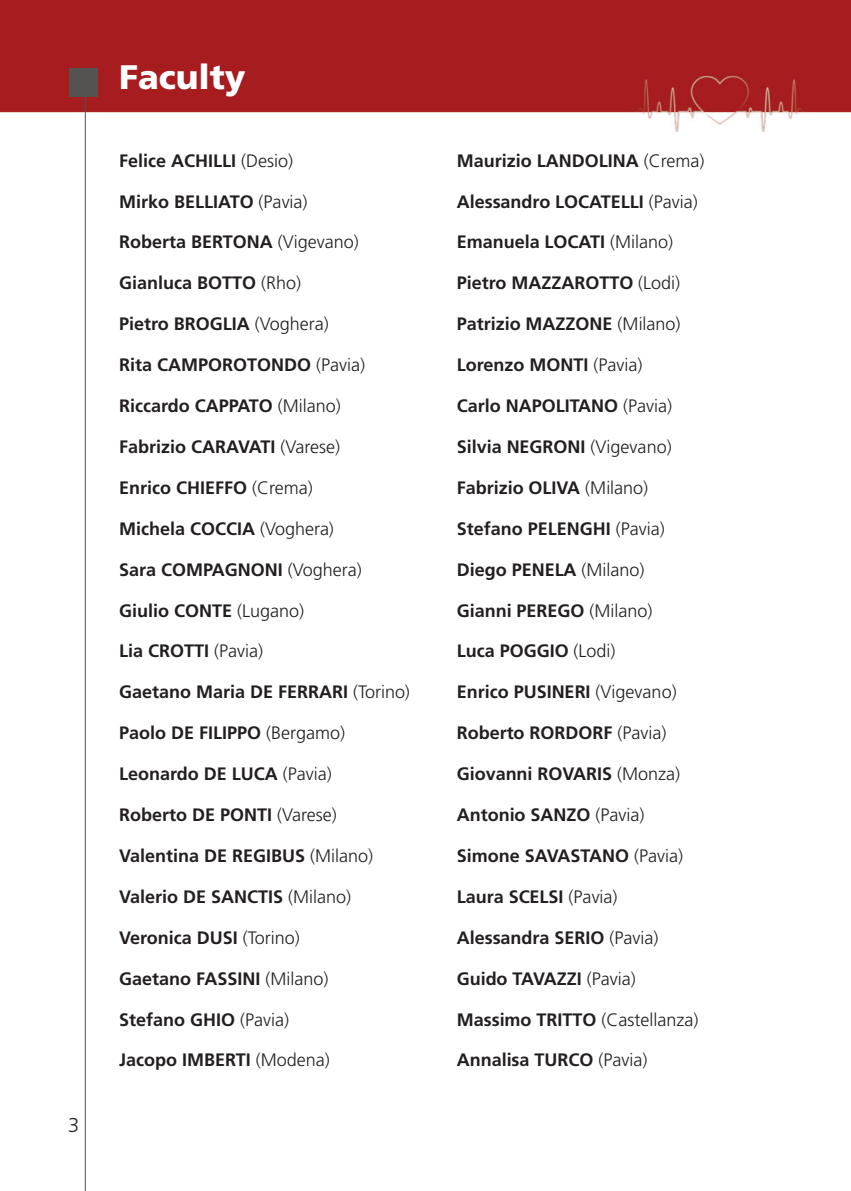
<style>
.page{position:relative;width:851px;height:1191px;background:#fff}
.page>*{position:absolute;margin:0;border:0;box-sizing:border-box;transform-origin:0 0}
.t1{font:900 34px "Frutiger";color:#fff}
.t2{font:300 20px "Frutiger";color:#231f20}
.t3{font:700 18px "Frutiger";color:#231f20}
.s1{font-weight:300}
</style>
<div class="page">
<img style="left:0;top:0;width:850px;height:1191px">
<hr style="left:85px;top:68px;width:1px;height:1123px;background:#555252">
<div style="left:69px;top:68px;width:29px;height:28px;background:#555252"></div>
<p class="t2" style="left:68px;top:1117px;width:13px">3</p>
<h1 class="t1" style="left:119px;top:64px;width:128px">Faculty</h1>
<p class="t3" style="left:119px;top:153px;width:175px">Felice ACHILLI <span class="s1">(Desio)</span></p>
<p class="t3" style="left:119px;top:194px;width:190px">Mirko BELLIATO <span class="s1">(Pavia)</span></p>
<p class="t3" style="left:119px;top:235px;width:241px">Roberta BERTONA <span class="s1">(Vigevano)</span></p>
<p class="t3" style="left:119px;top:276px;width:183px">Gianluca BOTTO <span class="s1">(Rho)</span></p>
<p class="t3" style="left:119px;top:317px;width:211px">Pietro BROGLIA <span class="s1">(Voghera)</span></p>
<p class="t3" style="left:119px;top:358px;width:247px">Rita CAMPOROTONDO <span class="s1">(Pavia)</span></p>
<p class="t3" style="left:119px;top:398px;width:223px">Riccardo CAPPATO <span class="s1">(Milano)</span></p>
<p class="t3" style="left:119px;top:439px;width:222px">Fabrizio CARAVATI <span class="s1">(Varese)</span></p>
<p class="t3" style="left:119px;top:480px;width:195px">Enrico CHIEFFO <span class="s1">(Crema)</span></p>
<p class="t3" style="left:119px;top:521px;width:216px">Michela COCCIA <span class="s1">(Voghera)</span></p>
<p class="t3" style="left:119px;top:562px;width:244px">Sara COMPAGNONI <span class="s1">(Voghera)</span></p>
<p class="t3" style="left:119px;top:603px;width:186px">Giulio CONTE <span class="s1">(Lugano)</span></p>
<p class="t3" style="left:119px;top:644px;width:145px">Lia CROTTI <span class="s1">(Pavia)</span></p>
<p class="t3" style="left:119px;top:685px;width:292px">Gaetano Maria DE FERRARI <span class="s1">(Torino)</span></p>
<p class="t3" style="left:119px;top:725px;width:227px">Paolo DE FILIPPO <span class="s1">(Bergamo)</span></p>
<p class="t3" style="left:119px;top:766px;width:214px">Leonardo DE LUCA <span class="s1">(Pavia)</span></p>
<p class="t3" style="left:119px;top:807px;width:219px">Roberto DE PONTI <span class="s1">(Varese)</span></p>
<p class="t3" style="left:119px;top:848px;width:255px">Valentina DE REGIBUS <span class="s1">(Milano)</span></p>
<p class="t3" style="left:119px;top:889px;width:233px">Valerio DE SANCTIS <span class="s1">(Milano)</span></p>
<p class="t3" style="left:119px;top:930px;width:182px">Veronica DUSI <span class="s1">(Torino)</span></p>
<p class="t3" style="left:119px;top:971px;width:211px">Gaetano FASSINI <span class="s1">(Milano)</span></p>
<p class="t3" style="left:119px;top:1012px;width:171px">Stefano GHIO <span class="s1">(Pavia)</span></p>
<p class="t3" style="left:119px;top:1053px;width:212px">Jacopo IMBERTI <span class="s1">(Modena)</span></p>
<p class="t3" style="left:456px;top:153px;width:249px">Maurizio LANDOLINA <span class="s1">(Crema)</span></p>
<p class="t3" style="left:456px;top:194px;width:243px">Alessandro LOCATELLI <span class="s1">(Pavia)</span></p>
<p class="t3" style="left:456px;top:235px;width:218px">Emanuela LOCATI <span class="s1">(Milano)</span></p>
<p class="t3" style="left:456px;top:276px;width:225px">Pietro MAZZAROTTO <span class="s1">(Lodi)</span></p>
<p class="t3" style="left:456px;top:317px;width:225px">Patrizio MAZZONE <span class="s1">(Milano)</span></p>
<p class="t3" style="left:456px;top:358px;width:187px">Lorenzo MONTI <span class="s1">(Pavia)</span></p>
<p class="t3" style="left:456px;top:398px;width:217px">Carlo NAPOLITANO <span class="s1">(Pavia)</span></p>
<p class="t3" style="left:456px;top:439px;width:216px">Silvia NEGRONI <span class="s1">(Vigevano)</span></p>
<p class="t3" style="left:456px;top:480px;width:193px">Fabrizio OLIVA <span class="s1">(Milano)</span></p>
<p class="t3" style="left:456px;top:521px;width:209px">Stefano PELENGHI <span class="s1">(Pavia)</span></p>
<p class="t3" style="left:456px;top:562px;width:189px">Diego PENELA <span class="s1">(Milano)</span></p>
<p class="t3" style="left:456px;top:603px;width:197px">Gianni PEREGO <span class="s1">(Milano)</span></p>
<p class="t3" style="left:456px;top:644px;width:160px">Luca POGGIO <span class="s1">(Lodi)</span></p>
<p class="t3" style="left:456px;top:685px;width:221px">Enrico PUSINERI <span class="s1">(Vigevano)</span></p>
<p class="t3" style="left:456px;top:725px;width:211px">Roberto RORDORF <span class="s1">(Pavia)</span></p>
<p class="t3" style="left:456px;top:766px;width:225px">Giovanni ROVARIS <span class="s1">(Monza)</span></p>
<p class="t3" style="left:456px;top:807px;width:189px">Antonio SANZO <span class="s1">(Pavia)</span></p>
<p class="t3" style="left:456px;top:848px;width:228px">Simone SAVASTANO <span class="s1">(Pavia)</span></p>
<p class="t3" style="left:456px;top:889px;width:162px">Laura SCELSI <span class="s1">(Pavia)</span></p>
<p class="t3" style="left:456px;top:930px;width:203px">Alessandra SERIO <span class="s1">(Pavia)</span></p>
<p class="t3" style="left:456px;top:971px;width:181px">Guido TAVAZZI <span class="s1">(Pavia)</span></p>
<p class="t3" style="left:456px;top:1012px;width:243px">Massimo TRITTO <span class="s1">(Castellanza)</span></p>
<p class="t3" style="left:456px;top:1053px;width:192px">Annalisa TURCO <span class="s1">(Pavia)</span></p>
</div>
